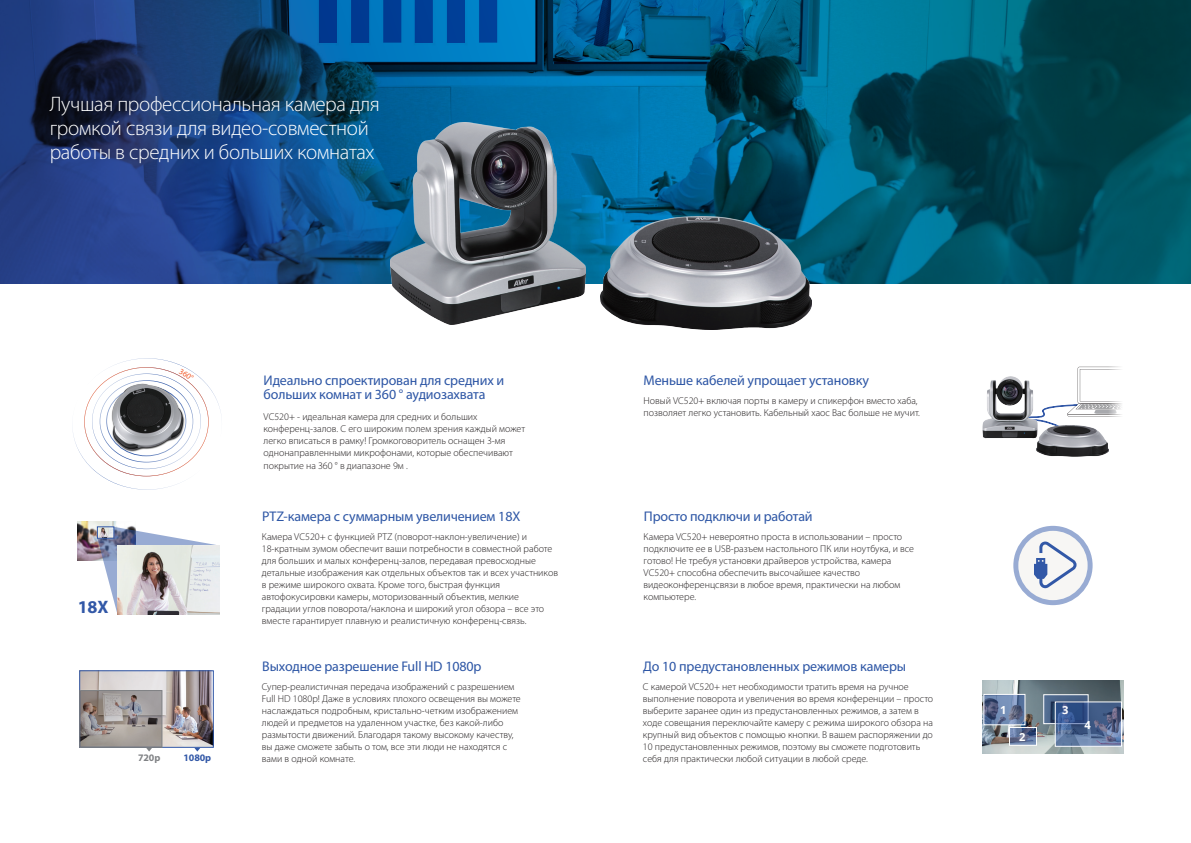
<style>
.page{position:relative;width:1191px;height:843px;background:#fff}
.page>*{position:absolute;margin:0;border:0;box-sizing:border-box;transform-origin:0 0}
.t1{font:300 21px/24px "Myriad Pro";letter-spacing:-.015em;color:#fff}
.t2{font:700 18px "Myriad Pro";color:#3258a7}
.t3{font:14px/14px "Myriad Pro";letter-spacing:-.01em;color:#2d56a5}
.t4{font:700 11.1px "Open Sans";color:#fff}
.t5{font:300 10px/12px "Myriad Pro";color:#231f20}
.t6{font:700 10px "Myriad Pro";letter-spacing:-.01em;color:#3258a7}
.t7{font:700 10px "Myriad Pro";color:#808285}
</style>
<div class="page">
<svg style="left:0;top:0;width:1191px;height:284px;background:#084e76"></svg>
<img style="left:983px;top:680px;width:140px;height:72px">
<svg style="left:1045px;top:696px;width:41px;height:25px"></svg>
<div style="left:1043px;top:694px;width:45px;height:29px;border:1px solid #fff"></div>
<svg style="left:1057px;top:703px;width:62px;height:41px;background:#4d6591"></svg>
<svg style="left:1011px;top:729px;width:24px;height:14px"></svg>
<svg style="left:986px;top:696px;width:37px;height:26px"></svg>
<div style="left:1009px;top:727px;width:28px;height:18px;border:1px solid #fff"></div>
<div style="left:984px;top:694px;width:41px;height:30px;border:1px solid #fff"></div>
<img style="left:982px;top:376px;width:126px;height:81px">
<svg style="left:1021px;top:366px;width:87px;height:61px"></svg>
<svg style="left:1104px;top:366px;width:18px;height:53px"></svg>
<svg style="left:982px;top:439px;width:49px;height:18px"></svg>
<img style="left:81px;top:672px;width:131px;height:73px">
<svg style="left:194px;top:747px;width:6px;height:4px"></svg>
<div style="left:79px;top:670px;width:135px;height:77px;border:1px solid #3258a7"></div>
<svg style="left:81px;top:691px;width:79px;height:54px;background:#9b9492"></svg>
<div style="left:79px;top:689px;width:83px;height:58px;border:1px solid #808285"></div>
<svg style="left:146px;top:747px;width:6px;height:4px"></svg>
<svg style="left:1013px;top:525px;width:79px;height:80px"></svg>
<img style="left:600px;top:217px;width:212px;height:112px">
<img style="left:390px;top:122px;width:195px;height:202px">
<img style="left:78px;top:521px;width:39px;height:39px">
<svg style="left:97px;top:526px;width:119px;height:86px"></svg>
<img style="left:117px;top:545px;width:103px;height:69px">
<img style="left:99px;top:528px;width:13px;height:8px">
<div style="left:97px;top:526px;width:17px;height:12px;border:1px solid #3258a7"></div>
<svg style="left:73px;top:358px;width:148px;height:131px"></svg>
<h1 class="t1" style="left:50px;top:92px;width:332px">Лучшая профессиональная камера для громкой связи для видео-совместной работы в средних и больших комнатах</h1>
<h2 class="t2" style="left:78px;top:594px;width:32px">18X</h2>
<p class="t7" style="left:138px;top:750px;width:24px">720p</p>
<p class="t6" style="left:183px;top:750px;width:29px">1080p</p>
<h3 class="t3" style="left:264px;top:373px;width:242px">Идеально спроектирован для средних и больших комнат и 360 ° аудиозахвата</h3>
<p class="t5" style="left:264px;top:411px;width:263px">VC520+ - идеальная камера для средних и больших конференц-залов. С его широким полем зрения каждый может легко вписаться в рамку! Громкоговоритель оснащен 3-мя однонаправленными микрофонами, которые обеспечивают покрытие на 360 ° в диапазоне 9м .</p>
<h3 class="t3" style="left:262px;top:509px;width:260px">PTZ-камера с суммарным увеличением 18X</h3>
<p class="t5" style="left:262px;top:531px;width:298px">Камера VC520+ с функцией PTZ (поворот-наклон-увеличение) и 18-кратным зумом обеспечит ваши потребности в совместной работе для больших и малых конференц-залов, передавая превосходные детальные изображения как отдельных объектов так и всех участников в режиме широкого охвата. Кроме того, быстрая функция автофокусировки камеры, моторизованный объектив, мелкие градации углов поворота/наклона и широкий угол обзора – все это вместе гарантирует плавную и реалистичную конференц-связь.</p>
<h3 class="t3" style="left:262px;top:659px;width:221px">Выходное разрешение Full HD 1080p</h3>
<p class="t5" style="left:262px;top:681px;width:260px">Супер-реалистичная передача изображений с разрешением Full HD 1080p! Даже в условиях плохого освещения вы можете наслаждаться подробным, кристально-четким изображением людей и предметов на удаленном участке, без какой-либо размытости движений. Благодаря такому высокому качеству, вы даже сможете забыть о том, все эти люди не находятся с вами в одной комнате.</p>
<h3 class="t3" style="left:644px;top:373px;width:227px">Меньше кабелей упрощает установку</h3>
<p class="t5" style="left:644px;top:395px;width:278px">Новый VC520+ включая порты в камеру и спикерфон вместо хаба, позволяет легко установить. Кабельный хаос Вас больше не мучит.</p>
<h3 class="t3" style="left:644px;top:509px;width:170px">Просто подключи и работай</h3>
<p class="t5" style="left:644px;top:531px;width:272px">Камера VC520+ невероятно проста в использовании – просто подключите ее в USB-разъем настольного ПК или ноутбука, и все готово! Не требуя установки драйверов устройства, камера VC520+ способна обеспечить высочайшее качество видеоконференцсвязи в любое время, практически на любом компьютере.</p>
<h3 class="t3" style="left:643px;top:659px;width:264px">До 10 предустановленных режимов камеры</h3>
<p class="t5" style="left:643px;top:681px;width:292px">С камерой VC520+ нет необходимости тратить время на ручное выполнение поворота и увеличения во время конференции – просто выберите заранее один из предустановленных режимов, а затем в ходе совещания переключайте камеру с режима широкого обзора на крупный вид объектов с помощью кнопки. В вашем распоряжении до 10 предустановленных режимов, поэтому вы сможете подготовить себя для практически любой ситуации в любой среде.</p>
<p class="t4" style="left:1000px;top:701px;width:8px">1</p>
<p class="t4" style="left:1019px;top:728px;width:8px">2</p>
<p class="t4" style="left:1062px;top:701px;width:8px">3</p>
<p class="t4" style="left:1084px;top:717px;width:8px">4</p>
</div>
